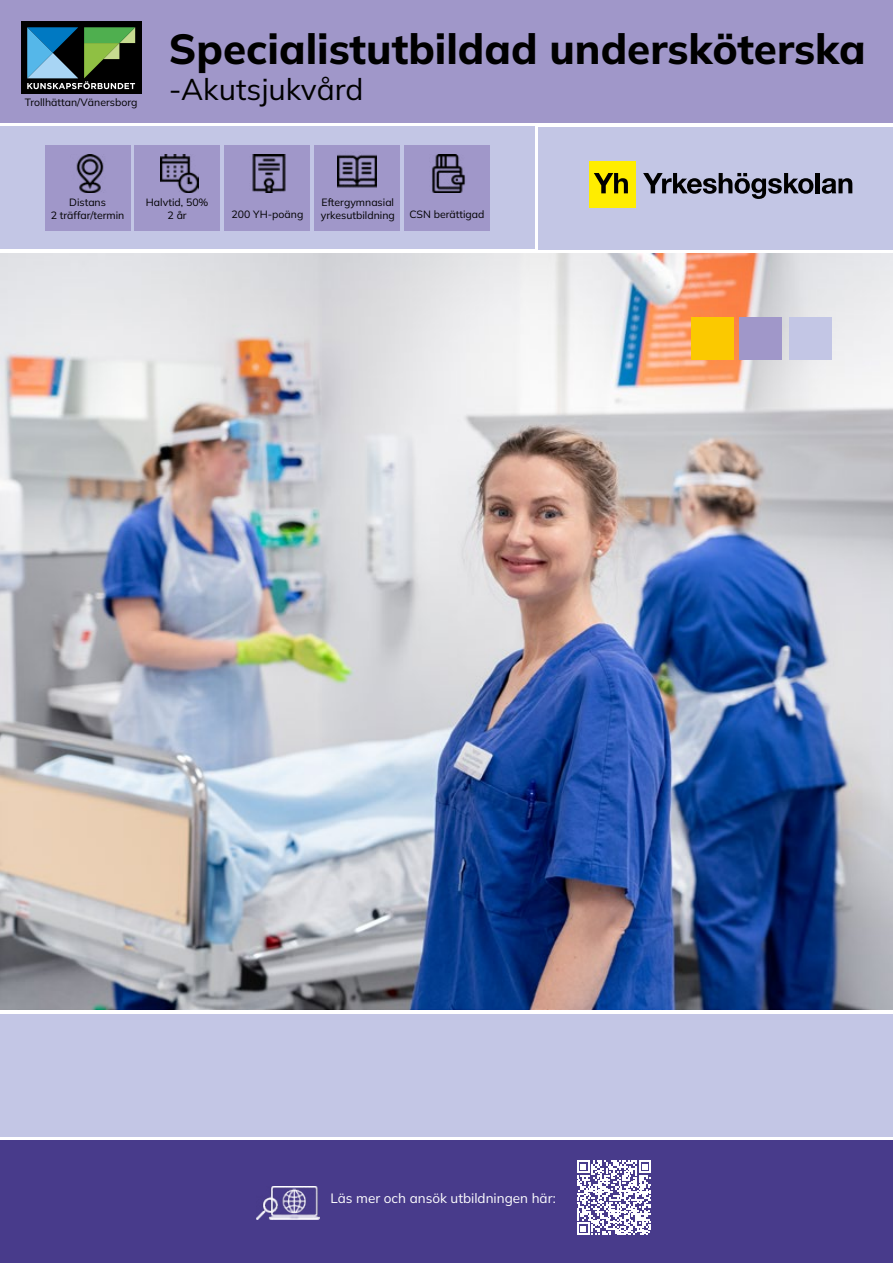
<style>
.page{position:relative;width:893px;height:1263px;background:#fff}
.page>*{position:absolute;margin:0;border:0;box-sizing:border-box;transform-origin:0 0}
.Huvudrubrik_1__Titel_28pkt{font:800 42px "Mulish";color:#000}
.Rubrik_2__Underrubrik_20pkt{font:30px "Mulish";color:#000}
.brödtext__Vit_8pkt{font:13.5px "Mulish";color:#fff}
.byline_symbol_-centrerad__7pkt{font:10.5px "Mulish";color:#000}
</style>
<div class="page">
<div style="left:0;top:1140px;width:893px;height:123px;background:#483b8b"></div>
<div style="left:0;top:0;width:893px;height:122px;background:#a097c9"></div>
<div style="left:0;top:127px;width:534px;height:122px;background:#c3c6e5"></div>
<div style="left:0;top:1014px;width:893px;height:122px;background:#c3c6e5"></div>
<div style="left:21px;top:21px;width:120px;height:72px;background:#000"></div>
<svg style="left:27px;top:27px;width:108px;height:62px"></svg>
<div style="left:314px;top:146px;width:85px;height:85px;background:#a097c9"></div>
<div style="left:135px;top:146px;width:85px;height:85px;background:#a097c9"></div>
<div style="left:45px;top:146px;width:85px;height:85px;background:#a097c9"></div>
<div style="left:225px;top:146px;width:85px;height:85px;background:#a097c9"></div>
<img style="left:256px;top:1186px;width:63px;height:33px">
<div style="left:404px;top:146px;width:85px;height:85px;background:#a097c9"></div>
<img style="left:252px;top:154px;width:34px;height:38px">
<img style="left:338px;top:154px;width:38px;height:34px">
<img style="left:432px;top:154px;width:33px;height:38px">
<img style="left:160px;top:154px;width:39px;height:38px">
<img style="left:76px;top:154px;width:28px;height:38px">
<div style="left:538px;top:127px;width:355px;height:122px;background:#c3c6e5"></div>
<div style="left:589px;top:161px;width:47px;height:47px;background:#ffed00"></div>
<svg style="left:594px;top:173px;width:34px;height:20px"></svg>
<svg style="left:643px;top:173px;width:170px;height:26px"></svg>
<hr style="left:816px;top:173px;width:4px;height:20px;background:#000">
<svg style="left:822px;top:178px;width:30px;height:16px"></svg>
<svg style="left:577px;top:1160px;width:74px;height:75px"></svg>
<img style="left:0;top:254px;width:893px;height:755px">
<div style="left:691px;top:317px;width:42px;height:42px;background:#fbc900"></div>
<div style="left:740px;top:317px;width:42px;height:42px;background:#a097c9"></div>
<div style="left:790px;top:317px;width:42px;height:42px;background:#c3c6e5"></div>
<p class="byline_symbol_-centrerad__7pkt" style="left:25px;top:95px;width:114px">Trollhättan/Vänersborg</p>
<p class="Huvudrubrik_1__Titel_28pkt" style="left:169px;top:19px;width:698px">Specialistutbildad undersköterska</p>
<p class="Rubrik_2__Underrubrik_20pkt" style="left:169px;top:68px;width:196px">-Akutsjukvård</p>
<p class="byline_symbol_-centrerad__7pkt" style="left:322px;top:195px;width:74px">Eftergymnasial</p>
<p class="byline_symbol_-centrerad__7pkt" style="left:321px;top:208px;width:76px">yrkesutbildning</p>
<p class="byline_symbol_-centrerad__7pkt" style="left:146px;top:195px;width:64px">Halvtid, 50%</p>
<p class="byline_symbol_-centrerad__7pkt" style="left:168px;top:208px;width:21px">2 år</p>
<p class="byline_symbol_-centrerad__7pkt" style="left:69px;top:195px;width:38px">Distans</p>
<p class="byline_symbol_-centrerad__7pkt" style="left:51px;top:208px;width:75px">2 träffar/termin</p>
<p class="byline_symbol_-centrerad__7pkt" style="left:232px;top:207px;width:73px">200 YH-poäng</p>
<p class="byline_symbol_-centrerad__7pkt" style="left:410px;top:207px;width:76px">CSN berättigad</p>
<p class="brödtext__Vit_8pkt" style="left:331px;top:1189px;width:227px">Läs mer och ansök utbildningen här:</p>
</div>
